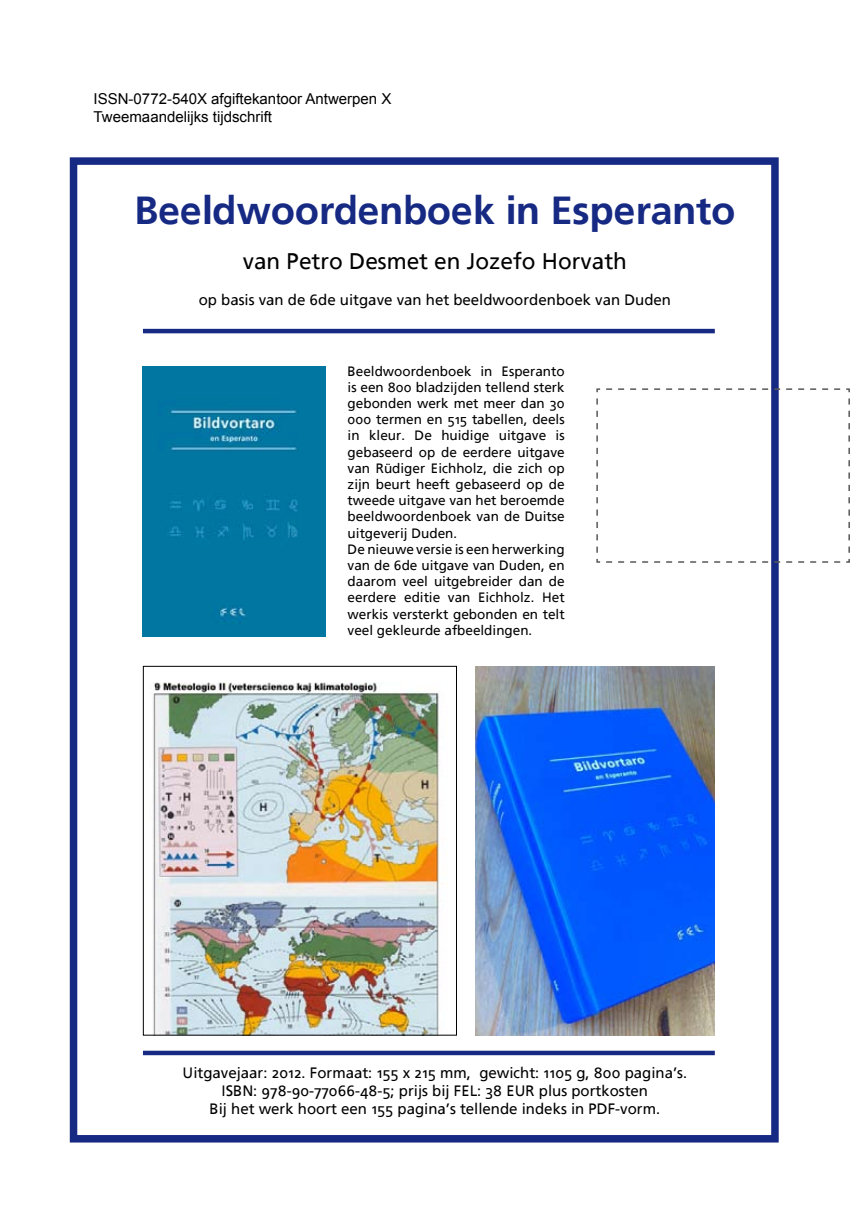
<style>
.page{position:relative;width:851px;height:1212px;background:#fff}
.page>*{position:absolute;margin:0;border:0;box-sizing:border-box;transform-origin:0 0}
.t1{font:700 39px "Frutiger Linotype";color:#162983}
.t2{font:22.5px "Frutiger Linotype";color:#000}
.t3{font:15px/18px "Frutiger Linotype";color:#000;text-align:center}
.t4{font:15px/18px "Arial";color:#000}
.t5{font:13.5px/16.2px "Frutiger Linotype";color:#000}
</style>
<div class="page">
<div style="left:70px;top:157px;width:708px;height:985px;border:8px solid #162983"></div>
<img style="left:143px;top:367px;width:183px;height:269px">
<hr style="left:143px;top:1051px;width:571px;height:4px;background:#162983">
<hr style="left:143px;top:329px;width:571px;height:4px;background:#162983">
<img style="left:153px;top:682px;width:287px;height:351px">
<div style="left:143px;top:666px;width:314px;height:369px;border:1px solid #000"></div>
<img style="left:475px;top:667px;width:239px;height:368px">
<svg style="left:596px;top:388px;width:254px;height:175px"></svg>
<p class="t4" style="left:94px;top:90px;width:299px">ISSN-0772-540X afgiftekantoor Antwerpen X<br>Tweemaandelijks tijdschrift</p>
<h1 class="t1" style="left:134px;top:187px;width:602px">Beeldwoordenboek in Esperanto</h1>
<h2 class="t2" style="left:243px;top:248px;width:385px">van Petro Desmet en Jozefo Horvath</h2>
<p class="t3" style="left:199px;top:291px;width:474px">op basis van de 6de uitgave van het beeldwoordenboek van Duden</p>
<p class="t5" style="left:347px;top:363px;width:218px">Beeldwoordenboek in Esperanto is een 800 bladzijden tellend sterk gebonden werk met meer dan 30<br>000 termen en 515 tabellen, deels in kleur. De huidige uitgave is gebaseerd op de eerdere uitgave van Rüdiger Eichholz, die zich op zijn beurt heeft gebaseerd op de tweede uitgave van het beroemde beeldwoordenboek van de Duitse uitgeverij Duden.<br>De nieuwe versie is een herwerking van de 6de uitgave van Duden, en daarom veel uitgebreider dan de eerdere editie van Eichholz. Het werkis versterkt gebonden en telt veel gekleurde afbeeldingen.</p>
<p class="t3" style="left:182px;top:1064px;width:506px">Uitgavejaar: 2012. Formaat: 155 x 215 mm, gewicht: 1105 g, 800 pagina’s.<br>ISBN: 978-90-77066-48-5; prijs bij FEL: 38 EUR plus portkosten<br>Bij het werk hoort een 155 pagina’s tellende indeks in PDF-vorm.</p>
</div>
